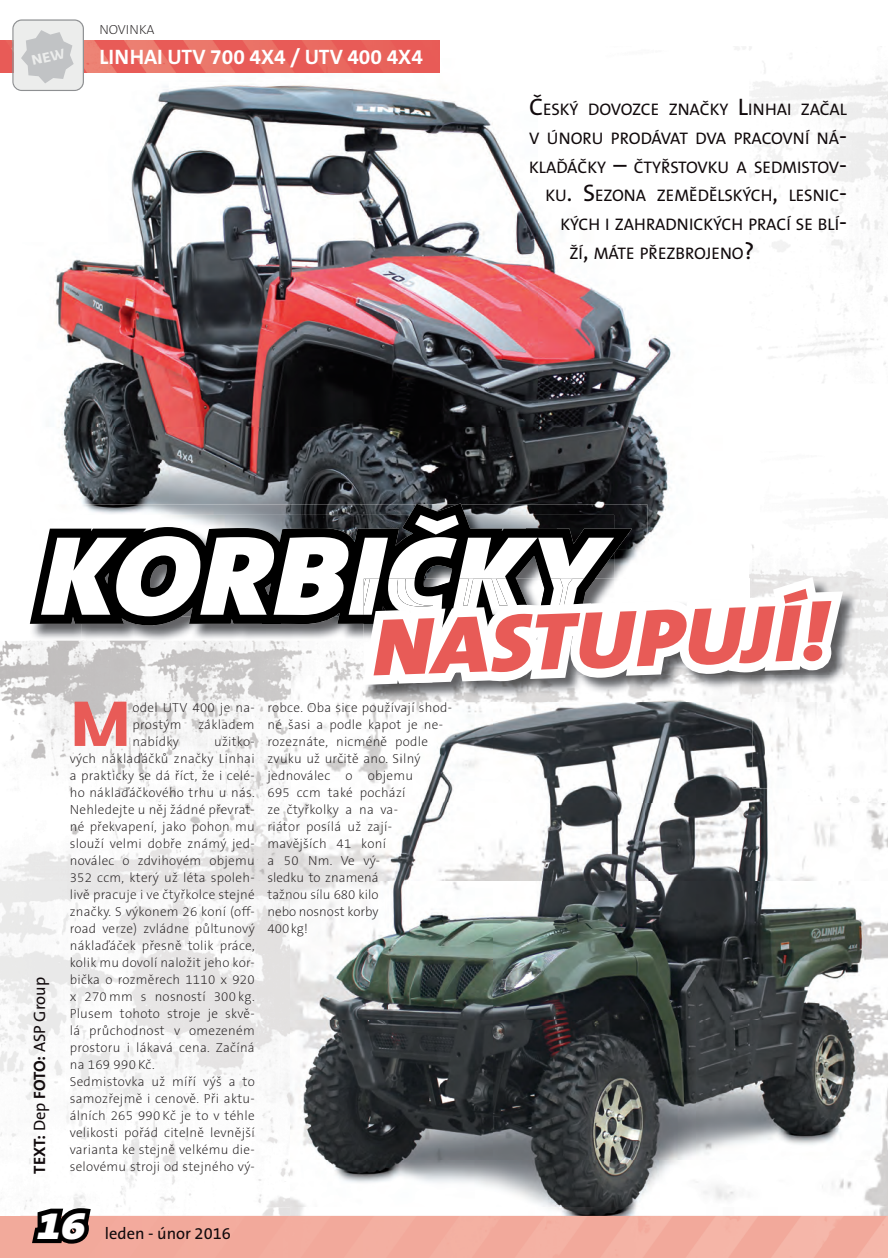
<style>
.page{position:relative;width:888px;height:1258px;background:#fff}
.page>*{position:absolute;margin:0;border:0;box-sizing:border-box;transform-origin:0 0}
.t1{font:italic 900 114.15px "The Sans CE B9";letter-spacing:.005em;color:#fff;scale:1.11 1}
.t2{font:italic 900 81.75px "The Sans CE B9";color:#e85b57;scale:1.11 1}
.t3{font:700 62.7px "Fedra Sans Pro";color:#e85b57}
.t4{font:italic 900 39.15px "The Sans CE B9";color:#fff;scale:1.11 1}
.t5{font:700 21px "The Sans CE B7";color:#fff}
.t6{font:16.8px "The Sans CE B5 Plain";color:#110a0c}
.t7{font:16.5px "The Sans CE B5 Plain";color:#110a0c}
.t8{font:200 13.2px/17px "The Sans CE B2";letter-spacing:.02em;color:#231f20}
.t9{font:200 13.2px "The Sans CE B2";color:#231f20}
.s1{font-size:24px}
.s2{font-family:"The Sans CE B7";font-weight:700}
</style>
<div class="page">
<img style="left:0;top:802px;width:291px;height:405px">
<img style="left:853px;top:499px;width:35px;height:177px">
<img style="left:0;top:641px;width:342px;height:161px">
<img style="left:342px;top:648px;width:10px;height:28px">
<img style="left:291px;top:802px;width:597px;height:405px">
<img style="left:291px;top:676px;width:187px;height:126px">
<img style="left:536px;top:763px;width:232px;height:39px">
<img style="left:820px;top:789px;width:62px;height:13px">
<img style="left:752px;top:676px;width:136px;height:112px">
<img style="left:0;top:72px;width:690px;height:552px">
<div style="left:0;top:1216px;width:888px;height:42px;background:#f2aa9b"></div>
<img style="left:20px;top:1207px;width:868px;height:51px">
<svg style="left:26px;top:1202px;width:70px;height:46px"></svg>
<img style="left:0;top:40px;width:440px;height:32px">
<img style="left:30px;top:641px;width:312px;height:1px">
<img style="left:32px;top:625px;width:49px;height:16px">
<img style="left:81px;top:625px;width:271px;height:16px">
<svg style="left:30px;top:503px;width:602px;height:122px;fill:#000"></svg>
<svg style="left:352px;top:533px;width:501px;height:230px"></svg>
<svg style="left:12px;top:19px;width:72px;height:72px"></svg>
<p class="t9" style="left:100px;top:22px;width:57px">NOVINKA</p>
<h3 class="t5" style="left:100px;top:45px;width:325px">LINHAI UTV 700 4X4 / UTV 400 4X4</h3>
<p class="t6" style="left:529px;top:100px;width:320px"><span class="s1">Č</span>ESKÝ DOVOZCE ZNAČKY <span class="s1">L</span>INHAI ZAČAL</p>
<p class="t6" style="left:529px;top:129px;width:320px">V ÚNORU PRODÁVAT DVA PRACOVNÍ NÁ<span class="s1">-</span></p>
<p class="t6" style="left:529px;top:158px;width:320px">KLAĎÁČKY <span class="s1">–</span> ČTYŘSTOVKU A SEDMISTOV<span class="s1">-</span></p>
<p class="t6" style="left:545px;top:187px;width:303px">KU<span class="s1">. S</span>EZONA ZEMĚDĚLSKÝCH<span class="s1">,</span> LESNIC<span class="s1">-</span></p>
<p class="t6" style="left:560px;top:215px;width:288px">KÝCH I ZAHRADNICKÝCH PRACÍ SE BLÍ<span class="s1">-</span></p>
<p class="t6" style="left:569px;top:244px;width:186px">ŽÍ<span class="s1">,</span> MÁTE PŘEZBROJENO<span class="s1">?</span></p>
<h1 class="t1" style="left:40px;top:508px;width:508px">KORBIČKY</h1>
<h2 class="t2" style="left:370px;top:599px;width:413px;rotate:-2deg">NASTUPUJÍ!</h2>
<h3 class="t3" style="left:70px;top:685px;width:63px">M</h3>
<p class="t8" style="left:133px;top:700px;width:124px">odel UTV 400 je na&shy;prostým</p>
<p class="t8" style="left:198px;top:717px;width:58px">základem</p>
<p class="t8" style="left:70px;top:734px;width:186px;text-indent:144px">užitko&shy;vých náklaďáčků značky Linhai a prakticky se dá říct, že i celé&shy;ho náklaďáčkového trhu u nás.<br>Nehledejte u něj žádné převrat&shy;né překvapení, jako pohon mu slouží velmi dobře známý jed&shy;noválec o zdvihovém objemu<br>352 ccm, který už léta spoleh&shy;livě pracuje i ve čtyřkolce stejné značky. S výkonem 26 koní (off&shy;road verze) zvládne půltunový náklaďáček přesně tolik práce, kolik mu dovolí naložit jeho kor&shy;bička o rozměrech 1110 x 920 x 270 mm s nosností 300 kg.<br>Plusem tohoto stroje je skvě&shy;lá průchodnost v omezeném prostoru i lákavá cena. Začíná na 169 990 Kč.<br>Sedmistovka už míří výš a to samozřejmě i cenově. Při aktu&shy;álních 265 990 Kč je to v téhle velikosti pořád citelně levnější varianta ke stejně velkému die&shy;selovému stroji od stejného vý-</p>
<h3 class="t4" style="left:37px;top:1202px;width:45px">16</h3>
<p class="t8" style="left:133px;top:734px;width:48px">nabídky</p>
<p class="t7" style="left:31px;top:1173px;width:198px;rotate:-90deg"><span class="s2">TEXT:</span> Dep <span class="s2">FOTO:</span> ASP Group</p>
<p class="t7" style="left:105px;top:1225px;width:128px">leden - únor 2016</p>
<p class="t8" style="left:267px;top:700px;width:186px">robce. Oba sice používají shod&shy;né šasi a podle kapot je ne&shy;rozeznáte, nicméně podle zvuku už určitě ano. Silný jednoválec o objemu<br>695 ccm také pochází<br>ze čtyřkolky a na va-<br>riátor posílá už zají&shy;mavějších 41 koní<br>a 50 Nm. Ve vý-<br>sledku to znamená<br>tažnou sílu 680 kilo<br>nebo nosnost korby<br>400 kg!</p>
</div>
